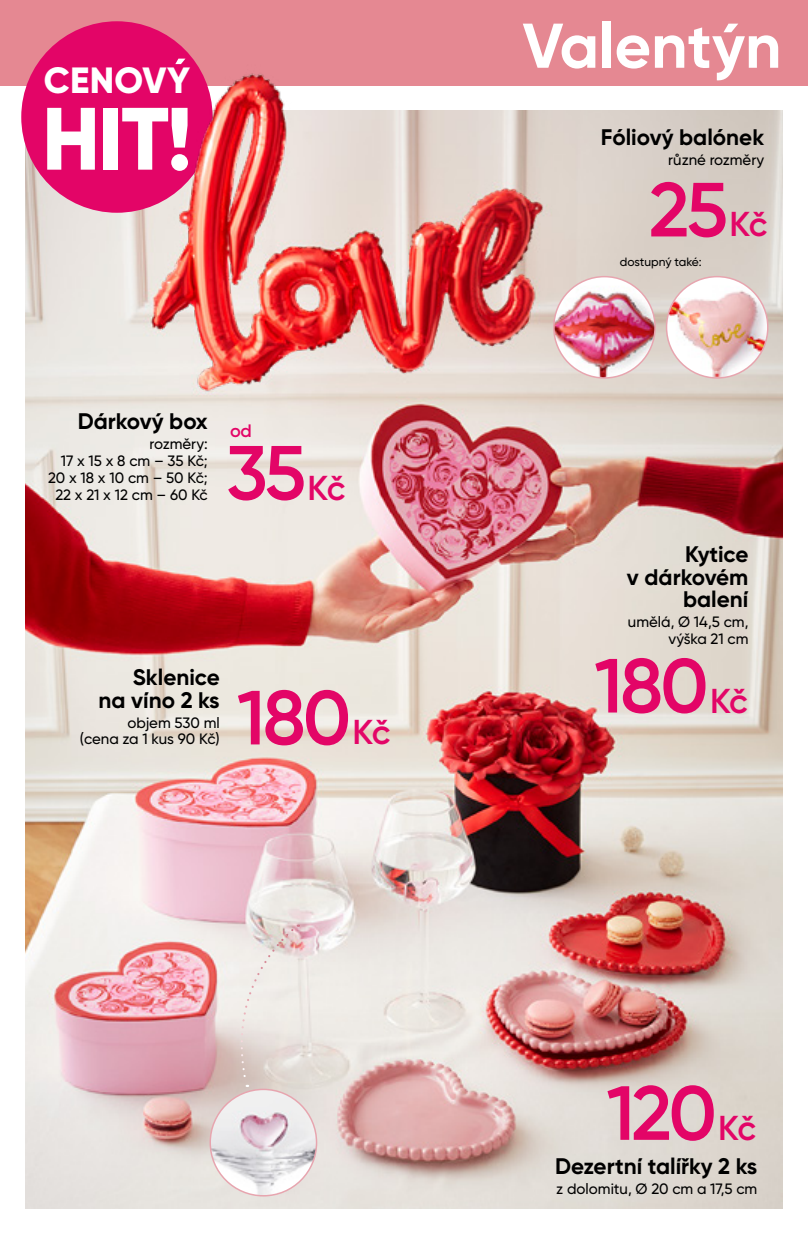
<style>
.page{position:relative;width:808px;height:1234px;background:#fff}
.page>*{position:absolute;margin:0;border:0;box-sizing:border-box;transform-origin:0 0}
.t1{font:800 88.2px "Gilroy";color:#fff}
.t2{font:600 76.5px "Gilroy";letter-spacing:-.04em;color:#e30567}
.t3{font:700 63px "Gilroy";color:#fff}
.t4{font:800 36.45px "Gilroy";letter-spacing:.01em;color:#fff}
.t5{font:700 22.5px/22.5px "Gilroy";color:#000;text-align:right}
.t6{font:600 18px "Gilroy";color:#e30567}
.t7{font:500 15px/16.8px "Gilroy";color:#000;text-align:right}
.t8{font:500 12px "Gilroy";letter-spacing:-.005em;color:#000}
.s1{font-size:34.5px}
</style>
<div class="page">
<img style="left:26px;top:111px;width:756px;height:1097px">
<div style="left:0;top:0;width:808px;height:85px;background:#e58892"></div>
<div style="left:21px;top:21px;width:192px;height:192px;background:#e30567;border-radius:50%"></div>
<img style="left:162px;top:53px;width:382px;height:347px">
<img style="left:666px;top:276px;width:102px;height:102px;border-radius:51px">
<div style="left:666px;top:276px;width:102px;height:102px;border:2px solid #e7a5af;border-radius:50%"></div>
<img style="left:554px;top:276px;width:101px;height:102px;border-radius:51px">
<div style="left:553px;top:276px;width:103px;height:102px;border:2px solid #e7a5af;border-radius:50%"></div>
<img style="left:210px;top:1089px;width:107px;height:106px;border-radius:53px">
<div style="left:209px;top:1088px;width:108px;height:108px;border:2px solid #e7a5af;border-radius:50%"></div>
<svg style="left:227px;top:924px;width:72px;height:162px;background:#e8dfdb"></svg>
<h3 class="t4" style="left:44px;top:58px;width:148px">CENOVY</h3>
<h1 class="t1" style="left:42px;top:83px;width:152px">HIT!</h1>
<h3 class="t5" style="left:78px;top:410px;width:131px">Dárkový box</h3>
<p class="t7" style="left:48px;top:435px;width:161px">rozměry:<br>17 x 15 x 8 cm – 35 Kč;<br>20 x 18 x 10 cm – 50 Kč;<br>22 x 21 x 12 cm – 60 Kč</p>
<p class="t6" style="left:230px;top:419px;width:23px">od</p>
<h2 class="t2" style="left:226px;top:425px;width:121px">35<span class="s1">Kč</span></h2>
<h3 class="t5" style="left:98px;top:666px;width:123px">Sklenice<br>na víno 2 ks</h3>
<p class="t7" style="left:80px;top:713px;width:141px">objem 530 ml<br>(cena za 1 kus 90 Kč)</p>
<h2 class="t2" style="left:237px;top:670px;width:155px">180<span class="s1">Kč</span></h2>
<h3 class="t3" style="left:522px;top:6px;width:260px">Valentýn</h3>
<h3 class="t5" style="left:601px;top:126px;width:165px">Fóliový balónek</h3>
<p class="t7" style="left:668px;top:151px;width:97px">různé rozměry</p>
<h2 class="t2" style="left:649px;top:162px;width:120px">25<span class="s1">Kč</span></h2>
<p class="t8" style="left:620px;top:254px;width:83px">dostupný také:</p>
<h3 class="t5" style="left:627px;top:543px;width:123px">Kytice<br>v dárkovém balení</h3>
<p class="t7" style="left:628px;top:613px;width:122px">umělá, Ø 14,5 cm, výška 21 cm</p>
<h2 class="t2" style="left:594px;top:638px;width:155px">180<span class="s1">Kč</span></h2>
<h2 class="t2" style="left:606px;top:1065px;width:151px">120<span class="s1">Kč</span></h2>
<h3 class="t5" style="left:555px;top:1154px;width:204px">Dezertní talířky 2 ks</h3>
<p class="t7" style="left:556px;top:1179px;width:203px">z dolomitu, Ø 20 cm a 17,5 cm</p>
</div>
